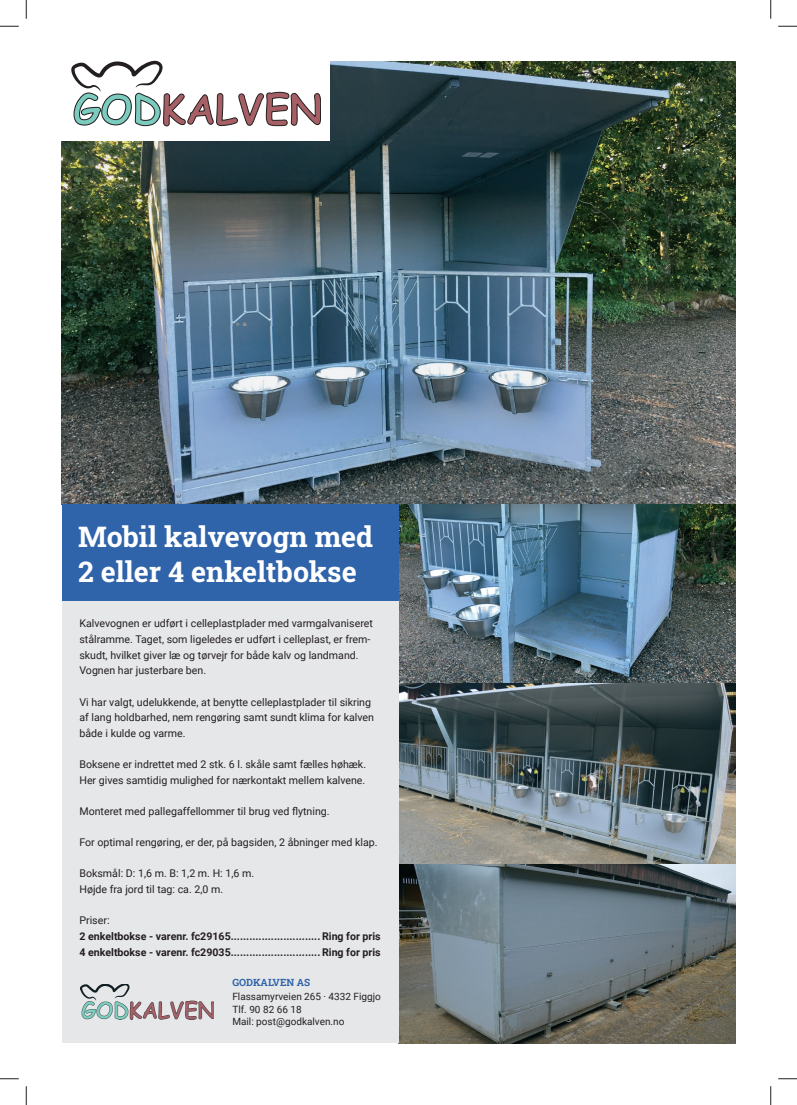
<style>
.page{position:relative;width:797px;height:1105px;background:#fff}
.page>*{position:absolute;margin:0;border:0;box-sizing:border-box;transform-origin:0 0}
.t1{font:28.5px/34.2px "Roboto Slab";color:#fff}
.t2{font:10.62px/15.6px "Roboto";color:#231f20}
.t3{font:700 10.62px/15.6px "Roboto";color:#231f20}
.t4{font:10px/12.5px "Roboto";color:#231f20}
.t5{font:10px "Roboto Slab";color:#2f63aa}
</style>
<div class="page">
<img style="left:735px;top:62px;width:1px;height:44px">
<img style="left:735px;top:106px;width:1px;height:398px">
<img style="left:62px;top:62px;width:673px;height:442px">
<img style="left:398px;top:504px;width:337px;height:539px">
<div style="left:62px;top:602px;width:336px;height:441px;background:#e6e7e9"></div>
<div style="left:62px;top:504px;width:336px;height:97px;background:#2f63aa"></div>
<img style="left:81px;top:984px;width:133px;height:35px">
<div style="left:26px;top:26px;width:303px;height:115px;background:#fff"></div>
<svg style="left:71px;top:61px;width:250px;height:65px"></svg>
<svg style="left:0;top:25px;width:19px;height:2px"></svg>
<svg style="left:778px;top:25px;width:19px;height:2px"></svg>
<svg style="left:0;top:1078px;width:19px;height:1px"></svg>
<svg style="left:778px;top:1078px;width:19px;height:1px"></svg>
<svg style="left:25px;top:0;width:2px;height:19px"></svg>
<svg style="left:25px;top:1086px;width:2px;height:19px"></svg>
<svg style="left:770px;top:0;width:1px;height:19px"></svg>
<svg style="left:770px;top:1086px;width:1px;height:19px"></svg>
<h1 class="t1" style="left:78px;top:519px;width:297px">Mobil kalvevogn med<br>2 eller 4 enkeltbokse</h1>
<p class="t2" style="left:79px;top:615px;width:295px">Kalvevognen er udført i celleplastplader med varmgalvaniseret stålramme. Taget, som ligeledes er udført i celleplast, er frem&shy;skudt, hvilket giver læ og tørvejr for både kalv og landmand.<br>Vognen har justerbare ben.</p>
<p class="t2" style="left:79px;top:693px;width:296px">Vi har valgt, udelukkende, at benytte celleplastplader til sikring af lang holdbarhed, nem rengøring samt sundt klima for kalven både i kulde og varme.</p>
<p class="t2" style="left:79px;top:756px;width:288px">Boksene er indrettet med 2 stk. 6 l. skåle samt fælles høhæk.<br>Her gives samtidig mulighed for nærkontakt mellem kalvene.</p>
<p class="t2" style="left:79px;top:803px;width:252px">Monteret med pallegaffellommer til brug ved flytning.</p>
<p class="t2" style="left:79px;top:834px;width:300px">For optimal rengøring, er der, på bagsiden, 2 åbninger med klap.</p>
<p class="t2" style="left:79px;top:865px;width:176px">Boksmål: D: 1,6 m. B: 1,2 m. H: 1,6 m.<br>Højde fra jord til tag: ca. 2,0 m.</p>
<p class="t2" style="left:79px;top:912px;width:32px">Priser:</p>
<p class="t3" style="left:79px;top:928px;width:303px">2 enkeltbokse - varenr. fc29165.............................Ring for pris<br>4 enkeltbokse - varenr. fc29035.............................Ring for pris</p>
<p class="t5" style="left:232px;top:975px;width:79px">GODKALVEN AS</p>
<p class="t4" style="left:232px;top:990px;width:150px">Flassamyrveien 265 · 4332 Figgjo<br>Tlf. 90 82 66 18<br>Mail: post@godkalven.no</p>
</div>
